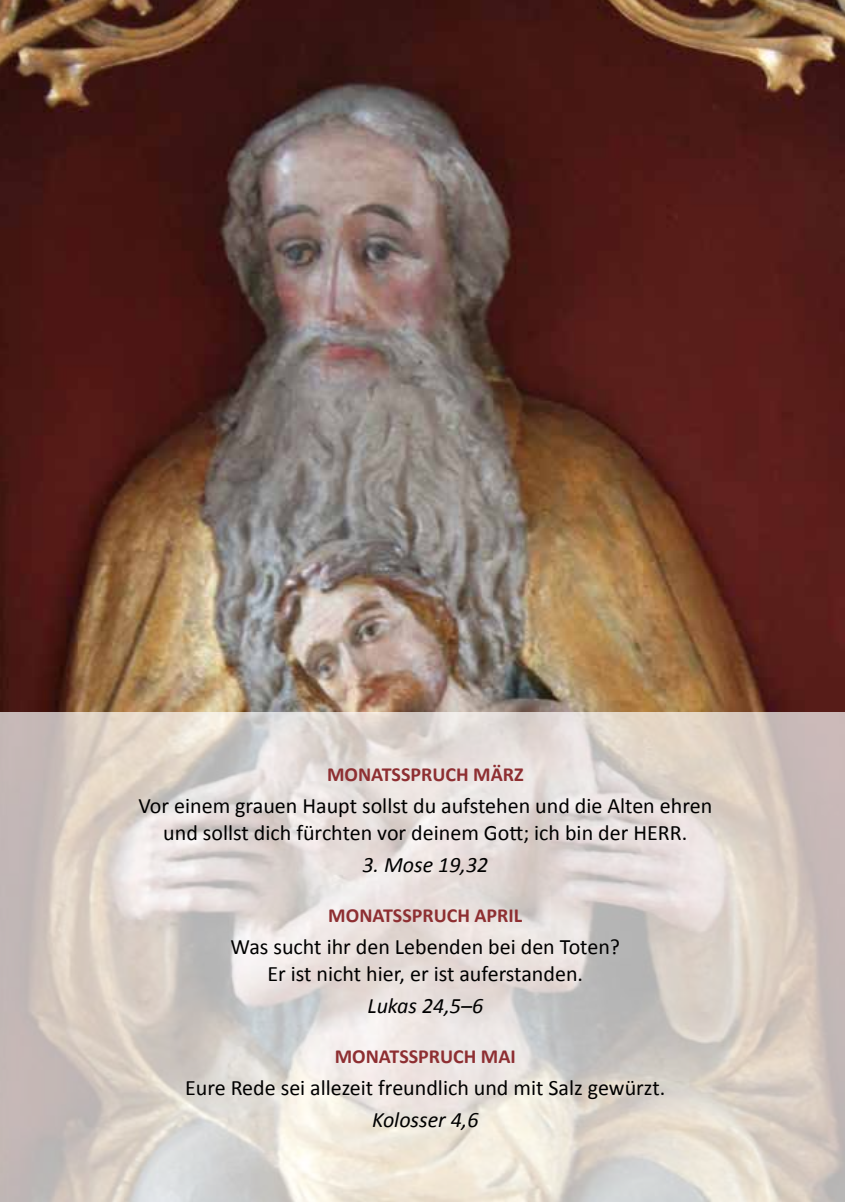
<style>
.page{position:relative;width:845px;height:1202px;background:#fff}
.page>*{position:absolute;margin:0;border:0;box-sizing:border-box;transform-origin:0 0}
.t1{font:22px/26.4px "Calibri";color:#000;text-align:center}
.t2{font:italic 22px "Calibri";color:#000}
.t3{font:700 20px "Calibri";color:#8e2f32}
</style>
<div class="page">
<img style="left:0;top:0;width:845px;height:712px">
<svg style="left:0;top:712px;width:845px;height:490px;background:#dbd3ce"></svg>
<p class="t3" style="left:327px;top:762px;width:198px">MONATSSPRUCH MÄRZ</p>
<p class="t1" style="left:138px;top:793px;width:575px">Vor einem grauen Haupt sollst du aufstehen und die Alten ehren und sollst dich fürchten vor deinem Gott; ich bin der HERR.</p>
<p class="t2" style="left:362px;top:849px;width:127px">3. Mose 19,32</p>
<p class="t3" style="left:328px;top:903px;width:195px">MONATSSPRUCH APRIL</p>
<p class="t1" style="left:230px;top:934px;width:391px">Was sucht ihr den Lebenden bei den Toten?<br>Er ist nicht hier, er ist auferstanden.</p>
<p class="t2" style="left:367px;top:990px;width:117px">Lukas 24,5–6</p>
<p class="t3" style="left:335px;top:1044px;width:183px">MONATSSPRUCH MAI</p>
<p class="t1" style="left:185px;top:1075px;width:482px">Eure Rede sei allezeit freundlich und mit Salz gewürzt.</p>
<p class="t2" style="left:372px;top:1105px;width:108px">Kolosser 4,6</p>
</div>
